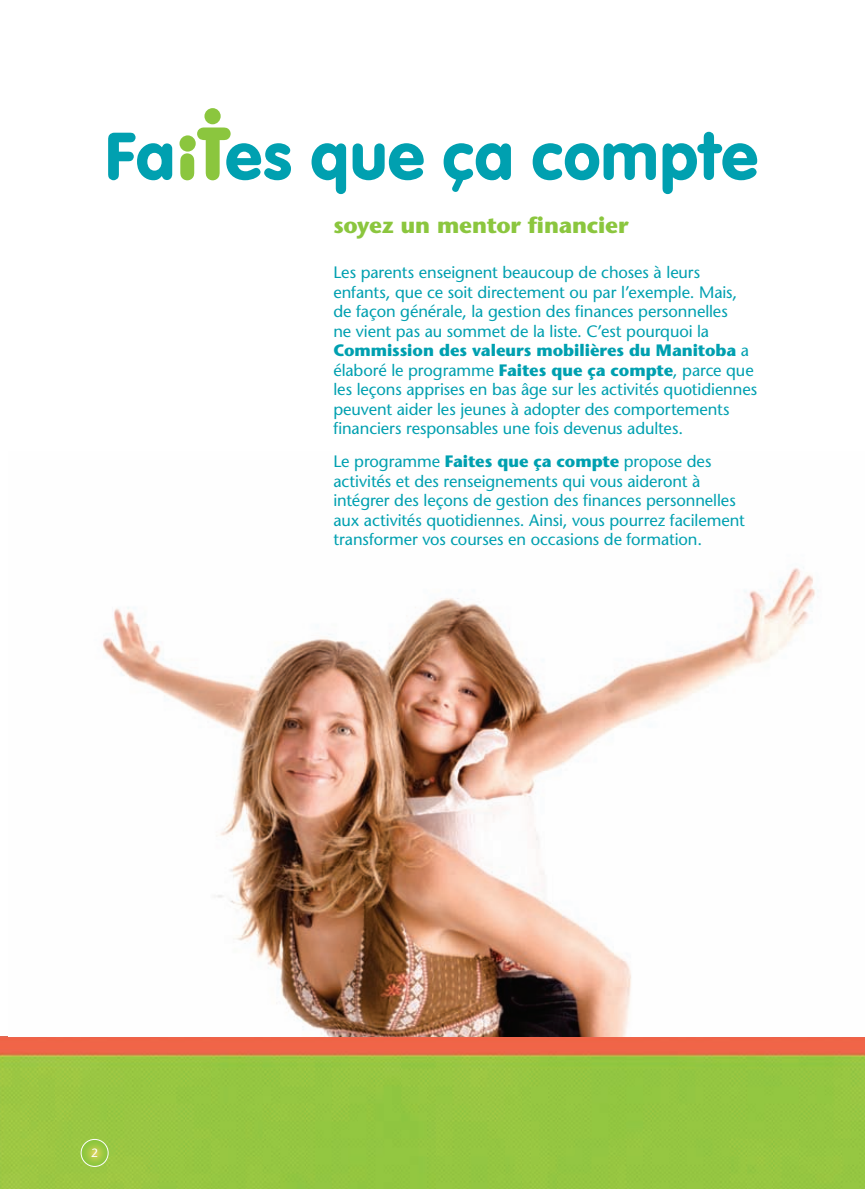
<style>
.page{position:relative;width:865px;height:1189px;background:#fff}
.page>*{position:absolute;margin:0;border:0;box-sizing:border-box;transform-origin:0 0}
.t1{font:700 22.5px "Stone Sans";letter-spacing:-.01em;color:#8bc63e}
.t2{font:16.5px/19.5px "Stone Sans";letter-spacing:-.005em;color:#00a0b0}
.t3{font:12px "Stone Sans";color:#fff}
.s1{font-weight:700}
</style>
<div class="page">
<img style="left:0;top:1036px;width:864px;height:152px">
<svg style="left:81px;top:1139px;width:27px;height:27px"></svg>
<div style="left:81px;top:1138px;width:27px;height:28px;border:1px solid #fff;border-radius:50%"></div>
<img style="left:102px;top:568px;width:713px;height:468px">
<div style="left:204px;top:108px;width:16px;height:16px;background:#8bc63e;border-radius:50%"></div>
<svg style="left:108px;top:127px;width:648px;height:67px"></svg>
<h1 class="t1" style="left:333px;top:212px;width:296px">soyez un mentor financier</h1>
<p class="t2" style="left:333px;top:262px;width:425px">Les parents enseignent beaucoup de choses à leurs enfants, que ce soit directement ou par l’exemple. Mais, de façon générale, la gestion des finances personnelles<br>ne vient pas au sommet de la liste. C’est pourquoi la <span class="s1">Commission des valeurs mobilières du Manitoba</span> a élaboré le programme <span class="s1">Faites que ça compte</span>, parce que les leçons apprises en bas âge sur les activités quotidiennes peuvent aider les jeunes à adopter des comportements financiers responsables une fois devenus adultes.</p>
<p class="t2" style="left:333px;top:451px;width:412px">Le programme <span class="s1">Faites que ça compte</span> propose des activités et des renseignements qui vous aideront à intégrer des leçons de gestion des finances personnelles aux activités quotidiennes. Ainsi, vous pourrez facilement transformer vos courses en occasions de formation.</p>
<p class="t3" style="left:91px;top:1145px;width:8px">2</p>
</div>
